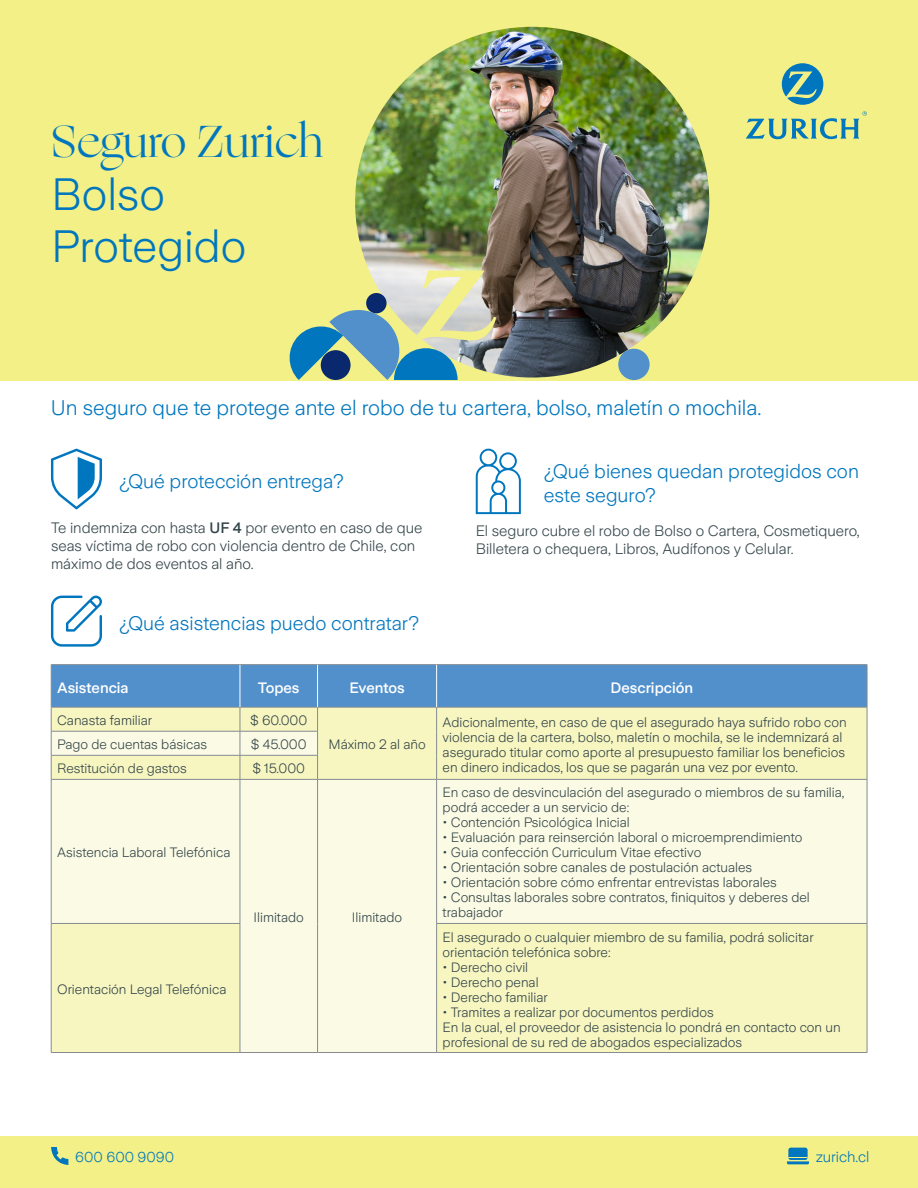
<style>
.page{position:relative;width:918px;height:1188px;background:#fff}
.page>*{position:absolute;margin:0;border:0;box-sizing:border-box;transform-origin:0 0}
.t1{font:300 45px/52.5px "Zurich Sans";color:#0076be}
.t2{font:45px "Ogg";color:#0076be}
.t3{font:300 21px "Zurich Sans";color:#0076be}
.t4{font:300 19.5px/23.4px "Zurich Sans";color:#0076be}
.t5{font:300 15px/18px "Zurich Sans";color:#344549}
.t6{font:500 15px "Zurich Sans";color:#fff}
.t7{font:300 15px "Zurich Sans";color:#0076be}
.t8{font:300 14.25px "Zurich Sans";color:#0076be}
.t9{font:300 13.5px/15px "Zurich Sans";color:#344549}
.s1{font-weight:500}
</style>
<div class="page">
<div style="left:0;top:0;width:918px;height:380px;background:#f2f086"></div>
<img style="left:355px;top:27px;width:354px;height:351px">
<div style="left:618px;top:349px;width:32px;height:31px;background:#5290cc;border-radius:50%"></div>
<svg style="left:289px;top:271px;width:207px;height:109px"></svg>
<svg style="left:782px;top:63px;width:41px;height:42px"></svg>
<svg style="left:746px;top:111px;width:121px;height:28px"></svg>
<div style="left:0;top:1137px;width:918px;height:51px;background:#f2f086"></div>
<div style="left:788px;top:1148px;width:20px;height:12px;background:#0076be;border-radius:2px"></div>
<svg style="left:787px;top:1157px;width:22px;height:7px"></svg>
<svg style="left:51px;top:1147px;width:17px;height:18px"></svg>
<svg style="left:51px;top:449px;width:51px;height:60px"></svg>
<svg style="left:476px;top:449px;width:45px;height:65px"></svg>
<svg style="left:52px;top:780px;width:815px;height:272px;background:#f9f9d7"></svg>
<hr style="left:51px;top:664px;width:189px;height:1px;background:#858b8f">
<hr style="left:240px;top:664px;width:78px;height:1px;background:#858b8f">
<hr style="left:318px;top:664px;width:119px;height:1px;background:#858b8f">
<hr style="left:437px;top:664px;width:430px;height:1px;background:#858b8f">
<svg style="left:51px;top:665px;width:817px;height:114px;background:#b9cfc6"></svg>
<hr style="left:51px;top:779px;width:189px;height:1px;background:#858b8f">
<hr style="left:51px;top:780px;width:1px;height:143px;background:#858b8f">
<hr style="left:240px;top:779px;width:78px;height:1px;background:#858b8f">
<hr style="left:240px;top:780px;width:1px;height:143px;background:#858b8f">
<hr style="left:318px;top:779px;width:119px;height:1px;background:#858b8f">
<hr style="left:317px;top:780px;width:1px;height:143px;background:#858b8f">
<hr style="left:437px;top:779px;width:430px;height:1px;background:#858b8f">
<hr style="left:436px;top:780px;width:1px;height:143px;background:#858b8f">
<hr style="left:867px;top:780px;width:1px;height:143px;background:#858b8f">
<hr style="left:317px;top:923px;width:1px;height:129px;background:#858b8f">
<hr style="left:51px;top:923px;width:189px;height:1px;background:#858b8f">
<hr style="left:51px;top:924px;width:1px;height:128px;background:#858b8f">
<hr style="left:240px;top:924px;width:1px;height:128px;background:#858b8f">
<hr style="left:436px;top:923px;width:431px;height:1px;background:#858b8f">
<hr style="left:436px;top:924px;width:1px;height:128px;background:#858b8f">
<hr style="left:867px;top:924px;width:1px;height:128px;background:#858b8f">
<hr style="left:51px;top:1052px;width:189px;height:1px;background:#858b8f">
<hr style="left:240px;top:1052px;width:78px;height:1px;background:#858b8f">
<hr style="left:318px;top:1052px;width:119px;height:1px;background:#858b8f">
<hr style="left:437px;top:1052px;width:430px;height:1px;background:#858b8f">
<hr style="left:240px;top:665px;width:1px;height:42px;background:#fff">
<hr style="left:317px;top:665px;width:1px;height:42px;background:#fff">
<hr style="left:436px;top:665px;width:1px;height:42px;background:#fff">
<svg style="left:51px;top:596px;width:51px;height:51px"></svg>
<h1 class="t2" style="left:51px;top:112px;width:274px">Seguro Zurich</h1>
<h1 class="t1" style="left:51px;top:169px;width:197px">Bolso<br>Protegido</h1>
<p class="t3" style="left:51px;top:396px;width:712px">Un seguro que te protege ante el robo de tu cartera, bolso, maletín o mochila.</p>
<p class="t4" style="left:119px;top:470px;width:226px">¿Qué protección entrega?</p>
<p class="t5" style="left:51px;top:519px;width:373px">Te indemniza con hasta <span class="s1">UF 4</span> por evento en caso de que seas víctima de robo con violencia dentro de Chile, con máximo de dos eventos al año.</p>
<p class="t4" style="left:119px;top:612px;width:302px">¿Qué asistencias puedo contratar?</p>
<p class="t4" style="left:544px;top:460px;width:317px">¿Qué bienes quedan protegidos con este seguro?</p>
<p class="t5" style="left:476px;top:522px;width:386px">El seguro cubre el robo de Bolso o Cartera, Cosmetiquero,<br>Billetera o chequera, Libros, Audífonos y Celular.</p>
<p class="t6" style="left:57px;top:679px;width:73px">Asistencia</p>
<p class="t6" style="left:258px;top:679px;width:43px">Topes</p>
<p class="t6" style="left:349px;top:679px;width:57px">Eventos</p>
<p class="t6" style="left:611px;top:679px;width:84px">Descripción</p>
<p class="t9" style="left:57px;top:713px;width:96px">Canasta familiar</p>
<p class="t9" style="left:250px;top:713px;width:59px">$ 60.000</p>
<p class="t9" style="left:328px;top:737px;width:99px">Máximo 2 al año</p>
<p class="t9" style="left:443px;top:715px;width:406px">Adicionalmente, en caso de que el asegurado haya sufrido robo con violencia de la cartera, bolso, maletín o mochila, se le indemnizará al asegurado titular como aporte al presupuesto familiar los beneficios en dinero indicados, los que se pagarán una vez por evento.</p>
<p class="t9" style="left:57px;top:737px;width:151px">Pago de cuentas básicas</p>
<p class="t9" style="left:251px;top:737px;width:57px">$ 45.000</p>
<p class="t9" style="left:57px;top:761px;width:131px">Restitución de gastos</p>
<p class="t9" style="left:252px;top:761px;width:54px">$ 15.000</p>
<p class="t9" style="left:57px;top:846px;width:175px">Asistencia Laboral Telefónica</p>
<p class="t9" style="left:57px;top:982px;width:171px">Orientación Legal Telefónica</p>
<p class="t9" style="left:254px;top:910px;width:52px">Ilimitado</p>
<p class="t9" style="left:352px;top:910px;width:52px">Ilimitado</p>
<p class="t9" style="left:443px;top:786px;width:403px">En caso de desvinculación del asegurado o miembros de su familia, podrá acceder a un servicio de:</p>
<p class="t9" style="left:443px;top:816px;width:189px">• Contención Psicológica Inicial</p>
<p class="t9" style="left:443px;top:831px;width:361px">• Evaluación para reinserción laboral o microemprendimiento</p>
<p class="t9" style="left:443px;top:846px;width:260px">• Guia confección Curriculum Vitae efectivo</p>
<p class="t9" style="left:443px;top:861px;width:311px">• Orientación sobre canales de postulación actuales</p>
<p class="t9" style="left:443px;top:876px;width:336px">• Orientación sobre cómo enfrentar entrevistas laborales</p>
<p class="t9" style="left:443px;top:891px;width:369px">• Consultas laborales sobre contratos, finiquitos y deberes del trabajador</p>
<p class="t9" style="left:443px;top:930px;width:372px">El asegurado o cualquier miembro de su familia, podrá solicitar orientación telefónica sobre:</p>
<p class="t9" style="left:443px;top:960px;width:87px">• Derecho civil</p>
<p class="t9" style="left:443px;top:975px;width:98px">• Derecho penal</p>
<p class="t9" style="left:443px;top:990px;width:107px">• Derecho familiar</p>
<p class="t9" style="left:443px;top:1005px;width:273px">• Tramites a realizar por documentos perdidos</p>
<p class="t9" style="left:443px;top:1020px;width:400px">En la cual, el proveedor de asistencia lo pondrá en contacto con un profesional de su red de abogados especializados</p>
<p class="t8" style="left:75px;top:1150px;width:101px">600 600 9090</p>
<p class="t7" style="left:816px;top:1149px;width:55px">zurich.cl</p>
</div>
